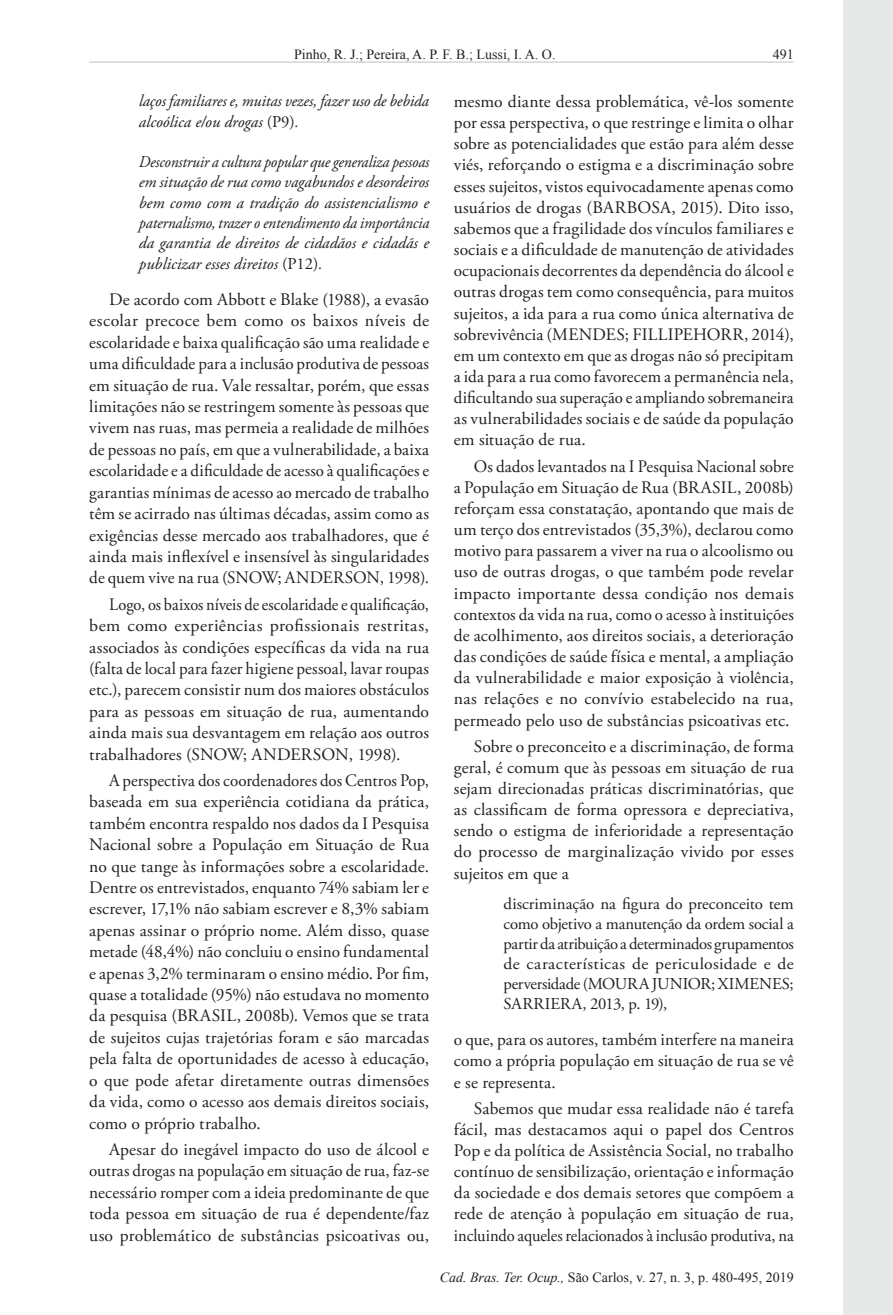
<style>
.page{position:relative;width:893px;height:1315px;background:#fff}
.page>*{position:absolute;margin:0;border:0;box-sizing:border-box;transform-origin:0 0}
.Paragraph{font:17.5px/21.2px "Adobe Garamond Pro";letter-spacing:.005em;color:#231f20;text-align:justify}
.Paragraph-2{font:17.5px/21.3px "Adobe Garamond Pro";letter-spacing:.005em;color:#231f20;text-align:justify;scale:.96 1}
.Paragraph-3{font:17.5px/21.3px "Adobe Garamond Pro";letter-spacing:.005em;color:#231f20;text-align:justify;scale:.93 1}
.BlockQuote-Italico{font:italic 16.62px/20.3px "Adobe Garamond Pro";color:#231f20;text-align:justify;scale:.94 1}
.t1{font:16.62px/20.1px "Adobe Garamond Pro";letter-spacing:-.005em;color:#231f20;text-align:justify}
.BlockQuote-Italico-2{font:italic 16.62px/20.3px "Adobe Garamond Pro";color:#231f20}
.t2{font:14px "Times New Roman";color:#231f20}
.s1{font-style:normal}
.s2{font-style:italic}
</style>
<div class="page">
<div style="left:843px;top:0;width:50px;height:1315px;background:#e7e8e8"></div>
<hr style="left:90px;top:62px;width:703px;height:1px;background:#c0c0c0">
<p class="t2" style="left:294px;top:45px;width:263px">Pinho, R. J.; Pereira, A. P. F. B.; Lussi, I. A. O.</p>
<p class="BlockQuote-Italico-2" style="left:139px;top:91px;width:292px">laços familiares e, muitas vezes, fazer uso de bebida alcoólica e/ou drogas <span class="s1">(P9)</span>.</p>
<p class="BlockQuote-Italico" style="left:139px;top:152px;width:310px">Desconstruir a cultura popular que generaliza pessoas em situação de rua como vagabundos e desordeiros bem como com a tradição do assistencialismo e paternalismo, trazer o entendimento da importância da garantia de direitos de cidadãos e cidadãs e publicizar esses direitos <span class="s1">(P12)</span>.</p>
<p class="Paragraph" style="left:89px;top:289px;width:341px;text-indent:20px">De acordo com Abbott e Blake (1988), a evasão escolar precoce bem como os baixos níveis de escolaridade e baixa qualificação são uma realidade e uma dificuldade para a inclusão produtiva de pessoas em situação de rua. Vale ressaltar, porém, que essas limitações não se restringem somente às pessoas que vivem nas ruas, mas permeia a realidade de milhões de pessoas no país, em que a vulnerabilidade, a baixa escolaridade e a dificuldade de acesso à qualificações e garantias mínimas de acesso ao mercado de trabalho têm se acirrado nas últimas décadas, assim como as exigências desse mercado aos trabalhadores, que é ainda mais inflexível e insensível às singularidades de quem vive na rua (SNOW; ANDERSON, 1998).</p>
<p class="Paragraph-3" style="left:89px;top:594px;width:367px;text-indent:20px">Logo, os baixos níveis de escolaridade e qualificação, bem como experiências profissionais restritas, associados às condições específicas da vida na rua (falta de local para fazer higiene pessoal, lavar roupas etc.), parecem consistir num dos maiores obstáculos para as pessoas em situação de rua, aumentando ainda mais sua desvantagem em relação aos outros trabalhadores (SNOW; ANDERSON, 1998).</p>
<p class="Paragraph-2" style="left:89px;top:770px;width:356px;text-indent:20px">A perspectiva dos coordenadores dos Centros Pop, baseada em sua experiência cotidiana da prática, também encontra respaldo nos dados da I Pesquisa Nacional sobre a População em Situação de Rua no que tange às informações sobre a escolaridade.<br>Dentre os entrevistados, enquanto 74% sabiam ler e escrever, 17,1% não sabiam escrever e 8,3% sabiam apenas assinar o próprio nome. Além disso, quase metade (48,4%) não concluiu o ensino fundamental e apenas 3,2% terminaram o ensino médio. Por fim, quase a totalidade (95%) não estudava no momento da pesquisa (BRASIL, 2008b). Vemos que se trata de sujeitos cujas trajetórias foram e são marcadas pela falta de oportunidades de acesso à educação, o que pode afetar diretamente outras dimensões da vida, como o acesso aos demais direitos sociais, como o próprio trabalho.</p>
<p class="Paragraph" style="left:89px;top:1139px;width:341px;text-indent:20px">Apesar do inegável impacto do uso de álcool e outras drogas na população em situação de rua, faz-se necessário romper com a ideia predominante de que toda pessoa em situação de rua é dependente/faz uso problemático de substâncias psicoativas ou,</p>
<p class="Paragraph" style="left:454px;top:91px;width:341px">mesmo diante dessa problemática, vê-los somente por essa perspectiva, o que restringe e limita o olhar sobre as potencialidades que estão para além desse viés, reforçando o estigma e a discriminação sobre esses sujeitos, vistos equivocadamente apenas como usuários de drogas (BARBOSA, 2015). Dito isso, sabemos que a fragilidade dos vínculos familiares e sociais e a dificuldade de manutenção de atividades ocupacionais decorrentes da dependência do álcool e outras drogas tem como consequência, para muitos sujeitos, a ida para a rua como única alternativa de sobrevivência (MENDES; FILLIPEHORR, 2014), em um contexto em que as drogas não só precipitam a ida para a rua como favorecem a permanência nela, dificultando sua superação e ampliando sobremaneira as vulnerabilidades sociais e de saúde da população em situação de rua.</p>
<p class="Paragraph" style="left:454px;top:456px;width:341px;text-indent:20px">Os dados levantados na I Pesquisa Nacional sobre a População em Situação de Rua (BRASIL, 2008b) reforçam essa constatação, apontando que mais de um terço dos entrevistados (35,3%), declarou como motivo para passarem a viver na rua o alcoolismo ou uso de outras drogas, o que também pode revelar impacto importante dessa condição nos demais contextos da vida na rua, como o acesso à instituições de acolhimento, aos direitos sociais, a deterioração das condições de saúde física e mental, a ampliação da vulnerabilidade e maior exposição à violência, nas relações e no convívio estabelecido na rua, permeado pelo uso de substâncias psicoativas etc.</p>
<p class="Paragraph" style="left:454px;top:736px;width:341px;text-indent:20px">Sobre o preconceito e a discriminação, de forma geral, é comum que às pessoas em situação de rua sejam direcionadas práticas discriminatórias, que as classificam de forma opressora e depreciativa, sendo o estigma de inferioridade a representação do processo de marginalização vivido por esses sujeitos em que a</p>
<p class="t1" style="left:504px;top:894px;width:292px">discriminação na figura do preconceito tem como objetivo a manutenção da ordem social a partir da atribuição a determinados grupamentos de características de periculosidade e de perversidade (MOURA JUNIOR; XIMENES; SARRIERA, 2013, p. 19),</p>
<p class="Paragraph" style="left:454px;top:1029px;width:341px">o que, para os autores, também interfere na maneira como a própria população em situação de rua se vê e se representa.</p>
<p class="Paragraph" style="left:454px;top:1098px;width:341px;text-indent:20px">Sabemos que mudar essa realidade não é tarefa fácil, mas destacamos aqui o papel dos Centros Pop e da política de Assistência Social, no trabalho contínuo de sensibilização, orientação e informação da sociedade e dos demais setores que compõem a rede de atenção à população em situação de rua, incluindo aqueles relacionados à inclusão produtiva, na</p>
<p class="t2" style="left:440px;top:1267px;width:356px"><span class="s2">Cad. Bras. Ter. Ocup.,</span> São Carlos, v. 27, n. 3, p. 480-495, 2019</p>
</div>
